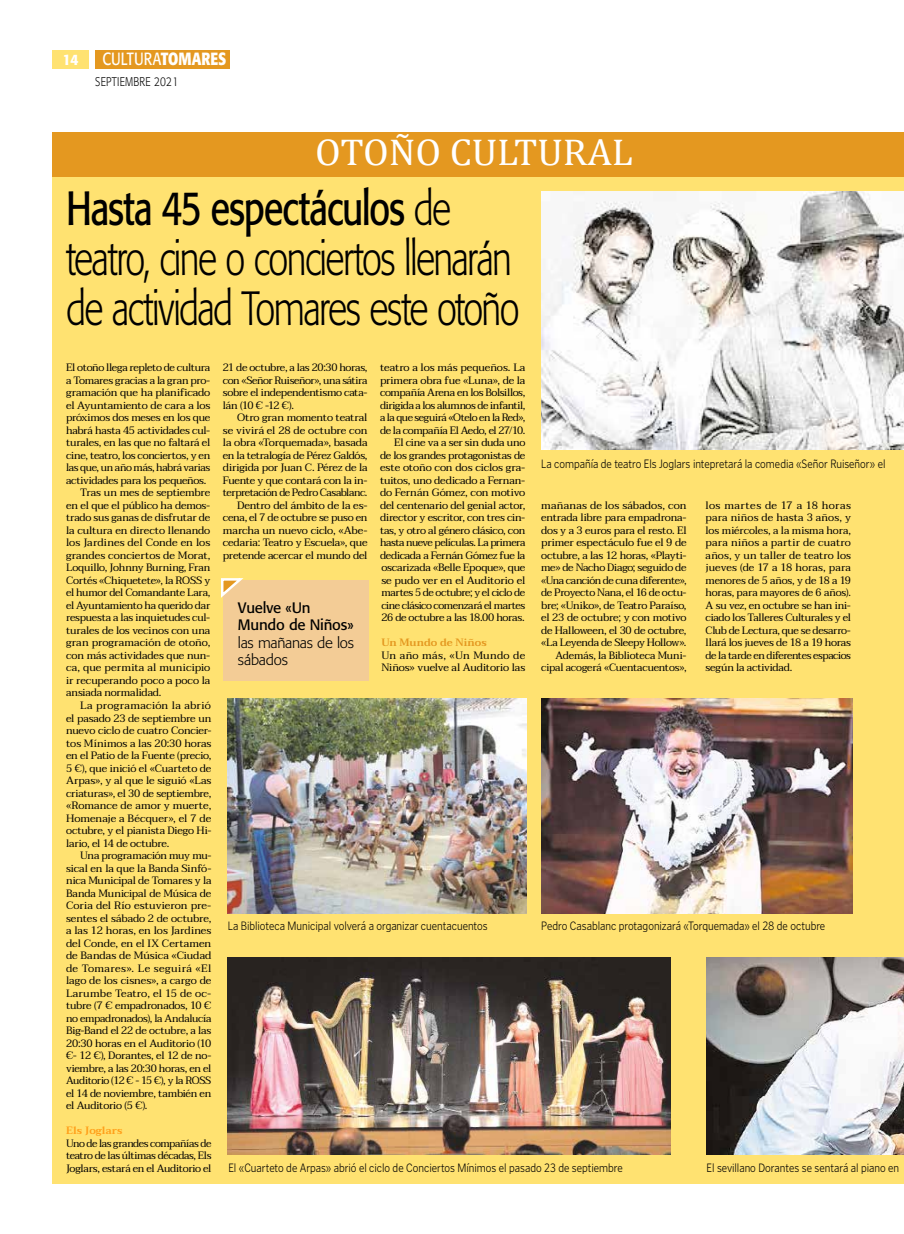
<style>
.page{position:relative;width:904px;height:1234px;background:#fff}
.page>*{position:absolute;margin:0;border:0;box-sizing:border-box;transform-origin:0 0}
.t1{font:300 47.5px/50px "Formata";letter-spacing:-.045em;color:#000;scale:.77 1}
.t2{font:37.5px "Cambria";color:#fff;scale:1.05 1}
.t3{font:17.5px "Formata";color:#fff;scale:.8 1}
.t4{font:15px/17.5px "Formata";letter-spacing:-.015em;color:#000}
.t5{font:300 15px/17.5px "Formata";letter-spacing:-.015em;color:#000}
.t6{font:500 15px "Formata";color:#fff}
.t7{font:300 12.5px "Poynter Gothic Text";letter-spacing:-.005em;color:#000;scale:.85 1}
.t8{font:300 12.5px "Formata";letter-spacing:.025em;color:#000;scale:.8 1}
.t9{font:10.62px/12.5px "Taviraj";letter-spacing:-.02em;color:#000;text-align:justify}
.t10{font:10.62px/12.5px "Taviraj";color:#000}
.t11{font:10.62px "Taviraj";letter-spacing:-.04em;color:#000}
.t12{font:10.62px "Taviraj";letter-spacing:.005em;color:#000}
.t13{font:10.62px "Taviraj";letter-spacing:.03em;color:#000}
.t14{font:10.62px "Taviraj";letter-spacing:.015em;color:#000}
.t15{font:10.62px "Taviraj";letter-spacing:.025em;color:#000}
.t16{font:600 10.62px "Taviraj";letter-spacing:-.005em;color:#e49820}
.t17{font:600 10.62px "Taviraj";letter-spacing:.01em;color:#ff9f1a}
.s1{font-weight:700}
.s2{font-weight:400}
</style>
<div class="page">
<div style="left:52px;top:50px;width:37px;height:19px;background:#ffe271"></div>
<div style="left:96px;top:50px;width:134px;height:19px;background:#e49820"></div>
<div style="left:52px;top:132px;width:852px;height:1051px;background:#ffe271"></div>
<div style="left:52px;top:132px;width:852px;height:44px;background:#e49820"></div>
<img style="left:541px;top:192px;width:363px;height:257px">
<img style="left:706px;top:957px;width:198px;height:196px">
<img style="left:541px;top:698px;width:311px;height:215px">
<img style="left:227px;top:957px;width:444px;height:196px">
<img style="left:227px;top:698px;width:299px;height:215px">
<div style="left:223px;top:580px;width:146px;height:100px;background:#f3cc96"></div>
<svg style="left:221px;top:578px;width:23px;height:20px"></svg>
<h3 class="t6" style="left:62px;top:50px;width:18px">14</h3>
<h3 class="t3" style="left:103px;top:49px;width:156px">CULTURA<span class="s1">TOMARES</span></h3>
<p class="t8" style="left:95px;top:74px;width:105px">SEPTIEMBRE 2021</p>
<h2 class="t2" style="left:315px;top:130px;width:304px">OTOÑO CULTURAL</h2>
<h1 class="t1" style="left:66px;top:184px;width:590px"><span class="s2">Hasta 45 espectáculos</span> de teatro, cine o conciertos llenarán de actividad Tomares este otoño</h1>
<p class="t9" style="left:66px;top:361px;width:146px">El otoño llega repleto de cultura</p>
<p class="t9" style="left:66px;top:374px;width:146px">a Tomares gracias a la gran pro-</p>
<p class="t9" style="left:66px;top:386px;width:146px">gramación que ha planificado</p>
<p class="t9" style="left:66px;top:399px;width:146px">el Ayuntamiento de cara a los</p>
<p class="t9" style="left:66px;top:411px;width:146px">próximos dos meses en los que</p>
<p class="t9" style="left:66px;top:424px;width:146px">habrá hasta 45 actividades cul-</p>
<p class="t9" style="left:66px;top:436px;width:146px">turales, en las que no faltará el</p>
<p class="t9" style="left:66px;top:449px;width:146px">cine, teatro, los conciertos, y en</p>
<p class="t9" style="left:66px;top:461px;width:146px">las que, un año más, habrá varias</p>
<p class="t9" style="left:66px;top:474px;width:142px">actividades para los pequeños.</p>
<p class="t9" style="left:80px;top:486px;width:132px">Tras un mes de septiembre</p>
<p class="t9" style="left:66px;top:499px;width:146px">en el que el público ha demos-</p>
<p class="t9" style="left:66px;top:511px;width:146px">trado sus ganas de disfrutar de</p>
<p class="t10" style="left:66px;top:524px;width:146px">la cultura en directo llenando</p>
<p class="t9" style="left:66px;top:536px;width:146px">los Jardines del Conde en los</p>
<p class="t9" style="left:66px;top:549px;width:146px">grandes conciertos de Morat,</p>
<p class="t9" style="left:66px;top:561px;width:146px">Loquillo, Johnny Burning, Fran</p>
<p class="t9" style="left:66px;top:574px;width:146px">Cortés «Chiquetete», la ROSS y</p>
<p class="t9" style="left:66px;top:586px;width:146px">el humor del Comandante Lara,</p>
<p class="t9" style="left:66px;top:599px;width:146px">el Ayuntamiento ha querido dar</p>
<p class="t9" style="left:66px;top:611px;width:146px">respuesta a las inquietudes cul-</p>
<p class="t9" style="left:66px;top:624px;width:146px">turales de los vecinos con una</p>
<p class="t10" style="left:66px;top:636px;width:146px">gran programación de otoño,</p>
<p class="t9" style="left:66px;top:649px;width:146px">con más actividades que nun-</p>
<p class="t12" style="left:66px;top:659px;width:146px">ca, que permita al municipio</p>
<p class="t10" style="left:66px;top:674px;width:146px">ir recuperando poco a poco la</p>
<p class="t9" style="left:66px;top:686px;width:97px">ansiada normalidad.</p>
<p class="t15" style="left:80px;top:696px;width:132px">La programación la abrió</p>
<p class="t9" style="left:66px;top:711px;width:147px">el pasado 23 de septiembre un</p>
<p class="t9" style="left:66px;top:724px;width:147px">nuevo ciclo de cuatro Concier-</p>
<p class="t10" style="left:66px;top:736px;width:147px">tos Mínimos a las 20:30 horas</p>
<p class="t9" style="left:66px;top:749px;width:147px">en el Patio de la Fuente (precio,</p>
<p class="t9" style="left:66px;top:761px;width:147px">5 €), que inició el «Cuarteto de</p>
<p class="t10" style="left:66px;top:774px;width:147px">Arpas», y al que le siguió «Las</p>
<p class="t9" style="left:66px;top:786px;width:147px">criaturas», el 30 de septiembre,</p>
<p class="t9" style="left:66px;top:799px;width:147px">«Romance de amor y muerte,</p>
<p class="t9" style="left:66px;top:811px;width:147px">Homenaje a Bécquer», el 7 de</p>
<p class="t9" style="left:66px;top:824px;width:147px">octubre, y el pianista Diego Hi-</p>
<p class="t9" style="left:66px;top:836px;width:105px">lario, el 14 de octubre.</p>
<p class="t9" style="left:80px;top:849px;width:133px">Una programación muy mu-</p>
<p class="t9" style="left:66px;top:861px;width:147px">sical en la que la Banda Sinfó-</p>
<p class="t9" style="left:66px;top:874px;width:147px">nica Municipal de Tomares y la</p>
<p class="t9" style="left:66px;top:886px;width:147px">Banda Municipal de Música de</p>
<p class="t10" style="left:66px;top:899px;width:147px">Coria del Río estuvieron pre-</p>
<p class="t9" style="left:66px;top:911px;width:147px">sentes el sábado 2 de octubre,</p>
<p class="t10" style="left:66px;top:924px;width:147px">a las 12 horas, en los Jardines</p>
<p class="t9" style="left:66px;top:936px;width:147px">del Conde, en el IX Certamen</p>
<p class="t9" style="left:66px;top:949px;width:147px">de Bandas de Música «Ciudad</p>
<p class="t13" style="left:66px;top:959px;width:147px">de Tomares». Le seguirá «El</p>
<p class="t10" style="left:66px;top:974px;width:147px">lago de los cisnes», a cargo de</p>
<p class="t14" style="left:66px;top:984px;width:147px">Larumbe Teatro, el 15 de oc-</p>
<p class="t9" style="left:66px;top:999px;width:147px">tubre (7 € empadronados, 10 €</p>
<p class="t9" style="left:66px;top:1011px;width:147px">no empadronados), la Andalucía</p>
<p class="t9" style="left:66px;top:1024px;width:147px">Big-Band el 22 de octubre, a las</p>
<p class="t9" style="left:66px;top:1036px;width:147px">20:30 horas en el Auditorio (10</p>
<p class="t9" style="left:66px;top:1049px;width:147px">€- 12 €), Dorantes, el 12 de no-</p>
<p class="t9" style="left:66px;top:1061px;width:147px">viembre, a las 20:30 horas, en el</p>
<p class="t11" style="left:66px;top:1071px;width:147px">Auditorio (12 € - 15 €), y la ROSS</p>
<p class="t9" style="left:66px;top:1086px;width:147px">el 14 de noviembre, también en</p>
<p class="t9" style="left:66px;top:1099px;width:83px">el Auditorio (5 €).</p>
<p class="t17" style="left:66px;top:1124px;width:58px">Els Joglars</p>
<p class="t9" style="left:66px;top:1136px;width:147px">Uno de las grandes compañías de teatro de las últimas décadas, Els Joglars, estará en el Auditorio el</p>
<p class="t9" style="left:223px;top:361px;width:146px">21 de octubre, a las 20:30 horas, con «Señor Ruiseñor», una sátira sobre el independentismo cata&shy;lán (10 € -12 €).</p>
<p class="t9" style="left:223px;top:411px;width:146px;text-align:right">Otro gran momento teatral<br>se vivirá el 28 de octubre con la obra «Torquemada», basada en la tetralogía de Pérez Galdós, dirigida por Juan C. Pérez de la<br>Fuente y que contará con la in&shy;terpretación de Pedro Casablanc.<br>Dentro del ámbito de la es&shy;cena, el 7 de octubre se puso en marcha un nuevo ciclo, «Abe&shy;cedaria: Teatro y Escuela», que pretende acercar el mundo del</p>
<h3 class="t4" style="left:238px;top:598px;width:117px">Vuelve «Un<br>Mundo de Niños»</h3>
<h3 class="t5" style="left:238px;top:633px;width:118px">las mañanas de los sábados</h3>
<p class="t9" style="left:380px;top:361px;width:147px;text-align:right">teatro a los más pequeños. La primera obra fue «Luna», de la compañía Arena en los Bolsillos, dirigida a los alumnos de infantil, a la que seguirá «Otelo en la Red», de la compañía El Aedo, el 27/10.<br>El cine va a ser sin duda uno<br>de los grandes protagonistas de este otoño con dos ciclos gra&shy;tuitos, uno dedicado a Fernan&shy;do Fernán Gómez, con motivo del centenario del genial actor, director y escritor, con tres cin&shy;tas, y otro al género clásico, con hasta nueve películas. La primera dedicada a Fernán Gómez fue la oscarizada «Belle Epoque», que se pudo ver en el Auditorio el martes 5 de octubre; y el ciclo de cine clásico comenzará el martes<br>26 de octubre a las 18.00 horas.</p>
<p class="t16" style="left:381px;top:636px;width:107px">Un Mundo de Niños</p>
<p class="t10" style="left:381px;top:649px;width:145px">Un año más, «Un Mundo de<br>Niños» vuelve al Auditorio las</p>
<p class="t7" style="left:541px;top:457px;width:406px">La compañía de teatro Els Joglars intepretará la comedia «Señor Ruiseñor» el</p>
<p class="t9" style="left:541px;top:499px;width:147px;text-align:right">mañanas de los sábados, con entrada libre para empadrona&shy;dos y a 3 euros para el resto. El primer espectáculo fue el 9 de octubre, a las 12 horas, «Playti&shy;me» de Nacho Diago; seguido de «Una canción de cuna diferente», de Proyecto Nana, el 16 de octu&shy;bre; «Uniko», de Teatro Paraíso, el 23 de octubre; y con motivo de Halloween, el 30 de octubre, «La Leyenda de Sleepy Hollow».<br>Además, la Biblioteca Muni&shy;cipal acogerá «Cuentacuentos»,</p>
<p class="t9" style="left:705px;top:499px;width:147px">los martes de 17 a 18 horas para niños de hasta 3 años, y los miércoles, a la misma hora, para niños a partir de cuatro años, y un taller de teatro los jueves (de 17 a 18 horas, para menores de 5 años, y de 18 a 19 horas, para mayores de 6 años).<br>A su vez, en octubre se han ini&shy;ciado los Talleres Culturales y el Club de Lectura, que se desarro&shy;llará los jueves de 18 a 19 horas de la tarde en diferentes espacios según la actividad.</p>
<p class="t7" style="left:228px;top:918px;width:307px">La Biblioteca Municipal volverá a organizar cuentacuentos</p>
<p class="t7" style="left:541px;top:918px;width:336px">Pedro Casablanc protagonizará «Torquemada» el 28 de octubre</p>
<p class="t7" style="left:228px;top:1160px;width:465px">El «Cuarteto de Arpas» abrió el ciclo de Conciertos Mínimos el pasado 23 de septiembre</p>
<p class="t7" style="left:706px;top:1160px;width:228px">El sevillano Dorantes se sentará al piano en</p>
</div>
